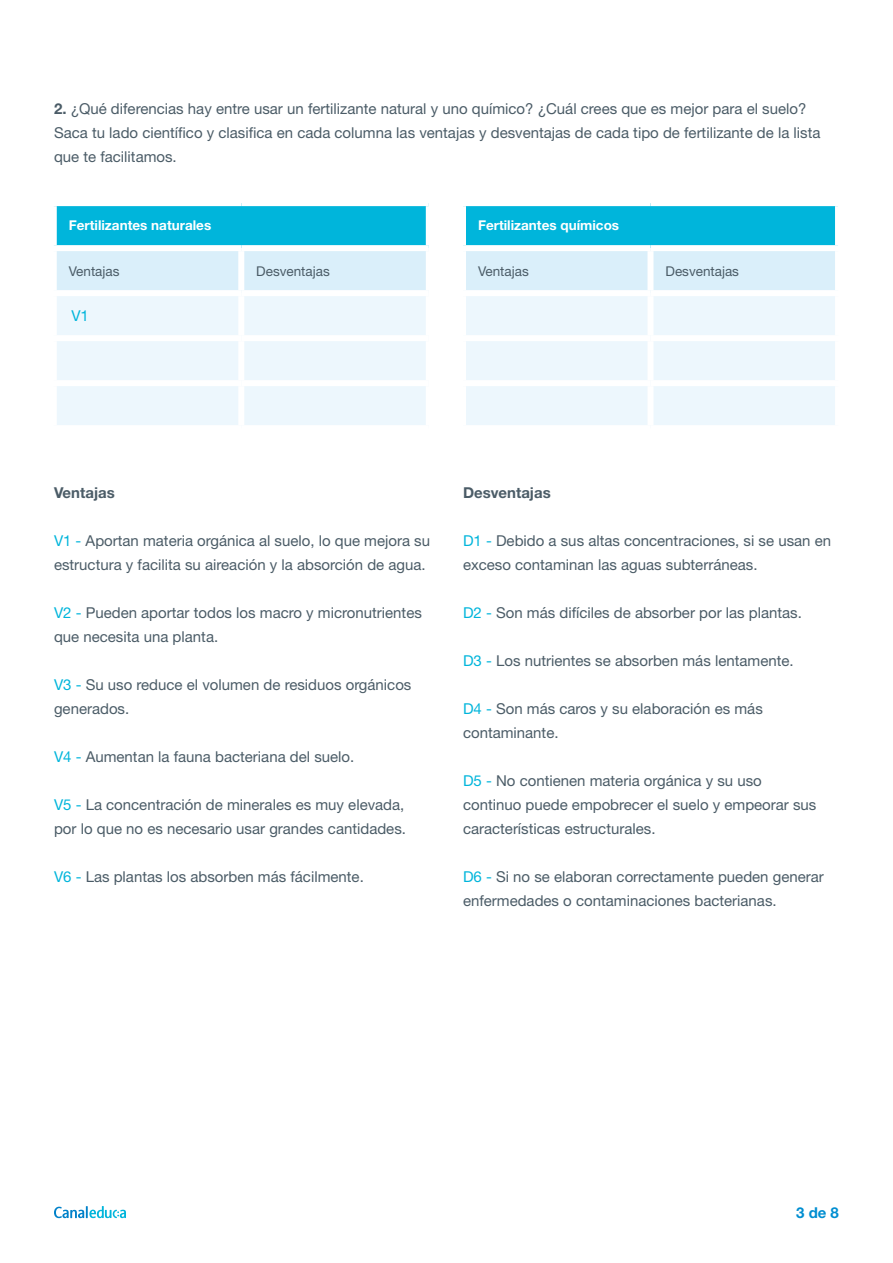
<style>
.page{position:relative;width:893px;height:1263px;background:#fff}
.page>*{position:absolute;margin:0;border:0;box-sizing:border-box;transform-origin:0 0}
.t1{font:15px/24px "Helvetica Neue LT Std";color:#4b5c67}
.t2{font:700 15px "Helvetica Neue LT Std";color:#4b5c67}
.t3{font:700 15px "Helvetica Neue LT Std";color:#008ed1}
.t4{font:15px "Helvetica Neue LT Std";color:#00b5db}
.t5{font:700 13.5px "Helvetica Neue LT Std";color:#fff}
.t6{font:13.5px "Helvetica Neue";color:#4b5c67}
.s1{font-weight:700}
.s2{color:#00b5db}
</style>
<div class="page">
<svg style="left:54px;top:1206px;width:72px;height:12px"></svg>
<svg style="left:57px;top:206px;width:778px;height:84px;background:#72d3eb"></svg>
<div style="left:57px;top:296px;width:778px;height:129px;background:#edf7fd"></div>
<div style="left:426px;top:206px;width:6px;height:39px;background:#fff"></div>
<div style="left:460px;top:206px;width:6px;height:39px;background:#fff"></div>
<div style="left:51px;top:245px;width:190px;height:6px;background:#fff"></div>
<div style="left:241px;top:245px;width:188px;height:6px;background:#fff"></div>
<div style="left:429px;top:245px;width:34px;height:6px;background:#fff"></div>
<div style="left:463px;top:245px;width:187px;height:6px;background:#fff"></div>
<div style="left:650px;top:245px;width:191px;height:6px;background:#fff"></div>
<div style="left:238px;top:251px;width:6px;height:39px;background:#fff"></div>
<div style="left:426px;top:251px;width:6px;height:39px;background:#fff"></div>
<div style="left:460px;top:251px;width:6px;height:39px;background:#fff"></div>
<div style="left:647px;top:251px;width:6px;height:39px;background:#fff"></div>
<div style="left:238px;top:296px;width:6px;height:39px;background:#fff"></div>
<div style="left:426px;top:296px;width:6px;height:39px;background:#fff"></div>
<div style="left:460px;top:296px;width:6px;height:39px;background:#fff"></div>
<div style="left:647px;top:296px;width:6px;height:39px;background:#fff"></div>
<div style="left:238px;top:341px;width:6px;height:39px;background:#fff"></div>
<div style="left:426px;top:341px;width:6px;height:39px;background:#fff"></div>
<div style="left:460px;top:341px;width:6px;height:39px;background:#fff"></div>
<div style="left:647px;top:341px;width:6px;height:39px;background:#fff"></div>
<div style="left:238px;top:386px;width:6px;height:39px;background:#fff"></div>
<div style="left:426px;top:386px;width:6px;height:39px;background:#fff"></div>
<div style="left:460px;top:386px;width:6px;height:39px;background:#fff"></div>
<div style="left:647px;top:386px;width:6px;height:39px;background:#fff"></div>
<div style="left:51px;top:380px;width:190px;height:6px;background:#fff"></div>
<div style="left:241px;top:380px;width:188px;height:6px;background:#fff"></div>
<div style="left:429px;top:380px;width:34px;height:6px;background:#fff"></div>
<div style="left:463px;top:380px;width:187px;height:6px;background:#fff"></div>
<div style="left:650px;top:380px;width:191px;height:6px;background:#fff"></div>
<div style="left:51px;top:335px;width:190px;height:6px;background:#fff"></div>
<div style="left:241px;top:335px;width:188px;height:6px;background:#fff"></div>
<div style="left:429px;top:335px;width:34px;height:6px;background:#fff"></div>
<div style="left:463px;top:335px;width:187px;height:6px;background:#fff"></div>
<div style="left:650px;top:335px;width:191px;height:6px;background:#fff"></div>
<p class="t1" style="left:54px;top:96px;width:768px"><span class="s1">2.</span> ¿Qué diferencias hay entre usar un fertilizante natural y uno químico? ¿Cuál crees que es mejor para el suelo?<br>Saca tu lado científico y clasifica en cada columna las ventajas y desventajas de cada tipo de fertilizante de la lista que te facilitamos.</p>
<p class="t5" style="left:69px;top:217px;width:144px">Fertilizantes naturales</p>
<p class="t5" style="left:478px;top:217px;width:143px">Fertilizantes químicos</p>
<p class="t6" style="left:69px;top:263px;width:52px">Ventajas</p>
<p class="t6" style="left:256px;top:263px;width:75px">Desventajas</p>
<p class="t6" style="left:478px;top:263px;width:52px">Ventajas</p>
<p class="t6" style="left:665px;top:263px;width:75px">Desventajas</p>
<p class="t4" style="left:71px;top:307px;width:19px">V1</p>
<p class="t2" style="left:54px;top:483px;width:62px">Ventajas</p>
<p class="t1" style="left:54px;top:528px;width:378px"><span class="s2">V1 -</span> Aportan materia orgánica al suelo, lo que mejora su estructura y facilita su aireación y la absorción de agua.</p>
<p class="t1" style="left:54px;top:600px;width:369px"><span class="s2">V2 -</span> Pueden aportar todos los macro y micronutrientes que necesita una planta.</p>
<p class="t1" style="left:54px;top:672px;width:359px"><span class="s2">V3 -</span> Su uso reduce el volumen de residuos orgánicos generados.</p>
<p class="t1" style="left:54px;top:744px;width:302px"><span class="s2">V4 -</span> Aumentan la fauna bacteriana del suelo.</p>
<p class="t1" style="left:54px;top:792px;width:354px"><span class="s2">V5 -</span> La concentración de minerales es muy elevada, por lo que no es necesario usar grandes cantidades.</p>
<p class="t1" style="left:54px;top:864px;width:311px"><span class="s2">V6 -</span> Las plantas los absorben más fácilmente.</p>
<p class="t2" style="left:463px;top:483px;width:89px">Desventajas</p>
<p class="t1" style="left:463px;top:528px;width:370px"><span class="s2">D1 -</span> Debido a sus altas concentraciones, si se usan en exceso contaminan las aguas subterráneas.</p>
<p class="t1" style="left:463px;top:600px;width:340px"><span class="s2">D2 -</span> Son más difíciles de absorber por las plantas.</p>
<p class="t1" style="left:463px;top:648px;width:332px"><span class="s2">D3 -</span> Los nutrientes se absorben más lentamente.</p>
<p class="t1" style="left:463px;top:696px;width:301px"><span class="s2">D4 -</span> Son más caros y su elaboración es más contaminante.</p>
<p class="t1" style="left:463px;top:768px;width:355px"><span class="s2">D5 -</span> No contienen materia orgánica y su uso continuo puede empobrecer el suelo y empeorar sus características estructurales.</p>
<p class="t1" style="left:463px;top:864px;width:362px"><span class="s2">D6 -</span> Si no se elaboran correctamente pueden generar enfermedades o contaminaciones bacterianas.</p>
<p class="t3" style="left:796px;top:1203px;width:44px">3 de 8</p>
</div>
